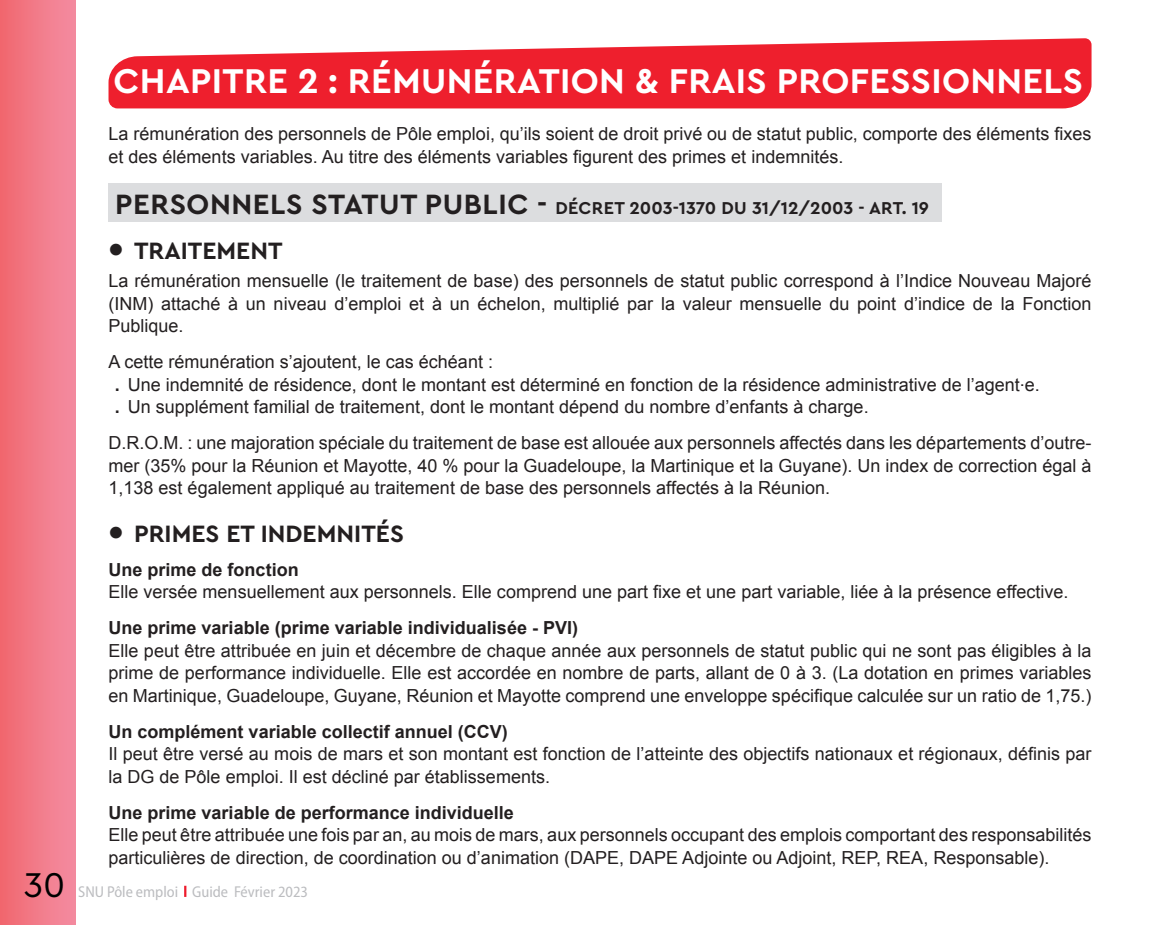
<style>
.page{position:relative;width:1149px;height:925px;background:#fff}
.page>*{position:absolute;margin:0;border:0;box-sizing:border-box;transform-origin:0 0}
.t1{font:700 36px "Cera PRO";letter-spacing:.01em;color:#fff}
.t2{font:36px "Cera PRO";color:#000}
.t3{font:700 24.75px "Cera PRO";color:#231f20}
.t4{font:18px/22.5px "Arial";color:#231f20}
.t5{font:700 18px "Arial";color:#231f20}
.t6{font:700 18px "Cera PRO";color:#231f20}
.t7{font:semi-condensed 15.75px "Myriad Pro";color:#bcbdc0}
.s1{font-size:29.25px}
.s2{font-weight:700}
</style>
<div class="page">
<div style="left:0;top:0;width:75px;height:925px;background:linear-gradient(to right,#f1686f,#f48da2)"></div>
<svg style="left:108px;top:38px;width:983px;height:70px;background:#f03e4a"></svg>
<div style="left:108px;top:183px;width:833px;height:38px;background:#dcdddf"></div>
<svg style="left:184px;top:886px;width:2px;height:11px"></svg>
<h1 class="t2" style="left:24px;top:861px;width:43px">30</h1>
<h1 class="t1" style="left:114px;top:57px;width:970px">CHAPITRE 2 : RÉMUNÉRATION &amp; FRAIS PROFESSIONNELS</h1>
<p class="t4" style="left:108px;top:123px;width:984px">La rémunération des personnels de Pôle emploi, qu’ils soient de droit privé ou de statut public, comporte des éléments fixes et des éléments variables. Au titre des éléments variables figurent des primes et indemnités.</p>
<p class="t6" style="left:115px;top:196px;width:815px"><span class="s1">PERSONNELS STATUT PUBLIC -</span> DÉCRET 2003-1370 DU 31/12/2003 - ART. 19</p>
<h2 class="t3" style="left:108px;top:234px;width:175px">● TRAITEMENT</h2>
<p class="t4" style="left:108px;top:270px;width:984px;text-align:justify">La rémunération mensuelle (le traitement de base) des personnels de statut public correspond à l’Indice Nouveau Majoré (INM) attaché à un niveau d’emploi et à un échelon, multiplié par la valeur mensuelle du point d’indice de la Fonction Publique.</p>
<p class="t4" style="left:115px;top:351px;width:926px;text-indent:-6px">A cette rémunération s’ajoutent, le cas échéant :<br><span class="s2">.</span> Une indemnité de résidence, dont le montant est déterminé en fonction de la résidence administrative de l’agent.e. <span class="s2">.</span> Un supplément familial de traitement, dont le montant dépend du nombre d’enfants à charge.</p>
<p class="t4" style="left:108px;top:432px;width:984px;text-align:justify">D.R.O.M. : une majoration spéciale du traitement de base est allouée aux personnels affectés dans les départements d’outre&shy;mer (35% pour la Réunion et Mayotte, 40 % pour la Guadeloupe, la Martinique et la Guyane). Un index de correction égal à 1,138 est également appliqué au traitement de base des personnels affectés à la Réunion.</p>
<h2 class="t3" style="left:108px;top:517px;width:297px">● PRIMES ET INDEMNITÉS</h2>
<p class="t5" style="left:108px;top:557px;width:192px">Une prime de fonction</p>
<p class="t4" style="left:108px;top:581px;width:961px">Elle versée mensuellement aux personnels. Elle comprend une part fixe et une part variable, liée à la présence effective.</p>
<p class="t5" style="left:108px;top:616px;width:471px">Une prime variable (prime variable individualisée - PVI)</p>
<p class="t4" style="left:108px;top:639px;width:984px;text-align:justify">Elle peut être attribuée en juin et décembre de chaque année aux personnels de statut public qui ne sont pas éligibles à la prime de performance individuelle. Elle est accordée en nombre de parts, allant de 0 à 3. (La dotation en primes variables en Martinique, Guadeloupe, Guyane, Réunion et Mayotte comprend une enveloppe spécifique calculée sur un ratio de 1,75.)</p>
<p class="t5" style="left:108px;top:719px;width:401px">Un complément variable collectif annuel (CCV)</p>
<p class="t4" style="left:108px;top:743px;width:984px">Il peut être versé au mois de mars et son montant est fonction de l’atteinte des objectifs nationaux et régionaux, définis par la DG de Pôle emploi. Il est décliné par établissements.</p>
<p class="t5" style="left:108px;top:800px;width:407px">Une prime variable de performance individuelle</p>
<p class="t4" style="left:108px;top:824px;width:984px">Elle peut être attribuée une fois par an, au mois de mars, aux personnels occupant des emplois comportant des responsabilités particulières de direction, de coordination ou d’animation (DAPE, DAPE Adjointe ou Adjoint, REP, REA, Responsable).</p>
<p class="t7" style="left:78px;top:882px;width:231px">SNU Pôle emploi Guide Février 2023</p>
</div>
